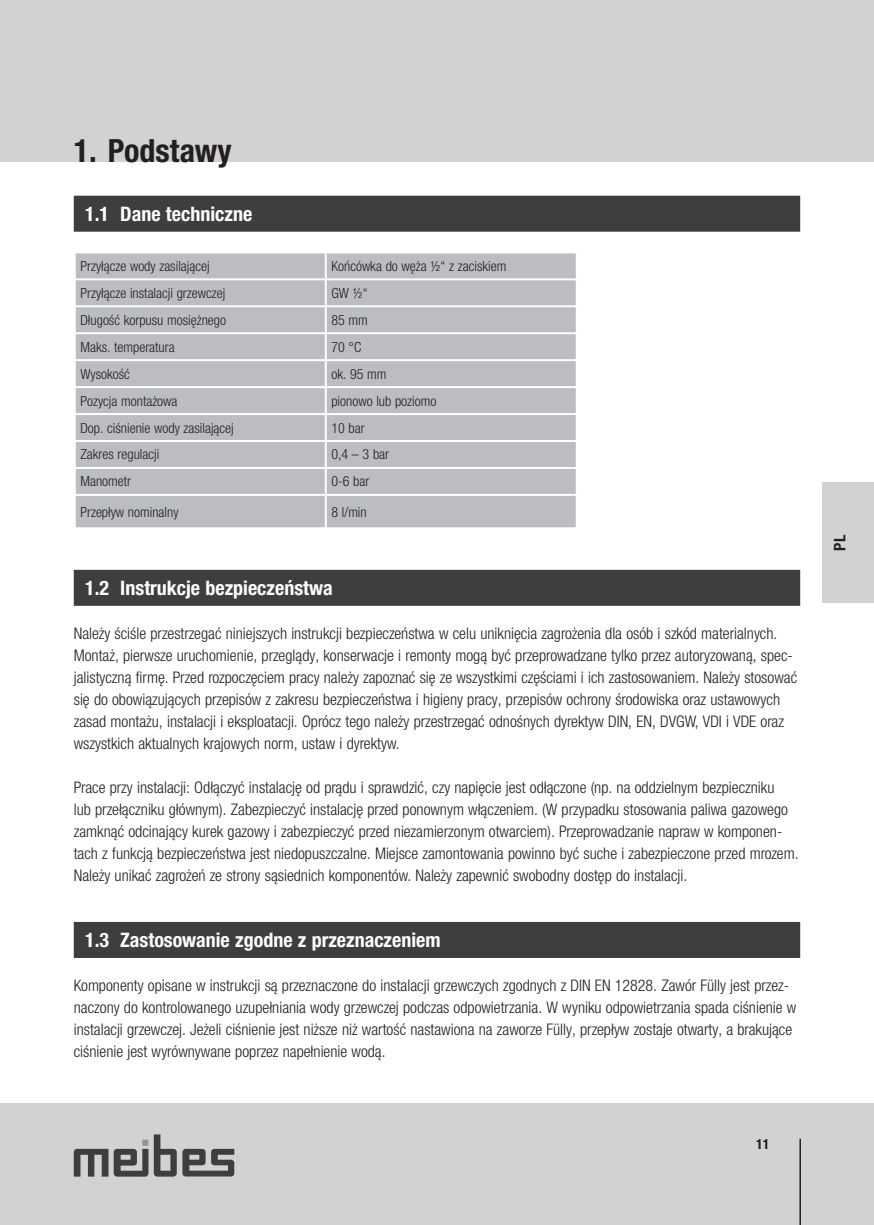
<style>
.page{position:relative;width:874px;height:1225px;background:#fff}
.page>*{position:absolute;margin:0;border:0;box-sizing:border-box;transform-origin:0 0}
.t1{font:700 condensed 32px "Helvetica Neue LTW1 G";color:#231f20}
.t2{font:700 condensed 20px "Helvetica Neue LTW1 G";color:#fff}
.t3{font:300 condensed 16px/22px "Helvetica Neue LTW1 G";color:#231f20}
.t4{font:700 condensed 16px "Helvetica Neue LTW1 G";color:#231f20}
.t5{font:300 condensed 14px "Helvetica Neue LTW1 G";color:#231f20}
.t6{font:700 condensed 14px "Helvetica Neue LTW1 G";color:#231f20}
</style>
<div class="page">
<div style="left:17px;top:0;width:856px;height:162px;background:#d1d2d4"></div>
<div style="left:17px;top:1103px;width:856px;height:122px;background:#d1d2d4"></div>
<hr style="left:799px;top:1138px;width:1px;height:87px;background:#231f20">
<svg style="left:74px;top:1148px;width:34px;height:28px"></svg>
<svg style="left:154px;top:1134px;width:80px;height:42px"></svg>
<svg style="left:114px;top:1139px;width:34px;height:37px"></svg>
<div style="left:0;top:0;width:34px;height:162px;background:#d1d2d4"></div>
<div style="left:0;top:1103px;width:34px;height:122px;background:#d1d2d4"></div>
<div style="left:74px;top:196px;width:725px;height:36px;background:#3e3e3f"></div>
<div style="left:74px;top:570px;width:725px;height:36px;background:#3e3e3f"></div>
<div style="left:74px;top:922px;width:725px;height:36px;background:#3e3e3f"></div>
<div style="left:76px;top:253px;width:499px;height:274px;background:#bcbdc0"></div>
<hr style="left:324px;top:253px;width:2px;height:25px;background:#fff">
<hr style="left:74px;top:278px;width:251px;height:2px;background:#fff">
<hr style="left:325px;top:278px;width:252px;height:2px;background:#fff">
<hr style="left:324px;top:280px;width:2px;height:25px;background:#fff">
<hr style="left:74px;top:305px;width:251px;height:2px;background:#fff">
<hr style="left:325px;top:305px;width:252px;height:2px;background:#fff">
<hr style="left:324px;top:307px;width:2px;height:25px;background:#fff">
<hr style="left:74px;top:332px;width:251px;height:2px;background:#fff">
<hr style="left:325px;top:332px;width:252px;height:2px;background:#fff">
<hr style="left:324px;top:334px;width:2px;height:25px;background:#fff">
<hr style="left:74px;top:359px;width:251px;height:2px;background:#fff">
<hr style="left:325px;top:359px;width:252px;height:2px;background:#fff">
<hr style="left:324px;top:361px;width:2px;height:25px;background:#fff">
<hr style="left:74px;top:386px;width:251px;height:2px;background:#fff">
<hr style="left:325px;top:386px;width:252px;height:2px;background:#fff">
<hr style="left:324px;top:388px;width:2px;height:25px;background:#fff">
<hr style="left:74px;top:413px;width:251px;height:2px;background:#fff">
<hr style="left:325px;top:413px;width:252px;height:2px;background:#fff">
<hr style="left:324px;top:415px;width:2px;height:25px;background:#fff">
<hr style="left:74px;top:440px;width:251px;height:2px;background:#fff">
<hr style="left:325px;top:440px;width:252px;height:2px;background:#fff">
<hr style="left:324px;top:442px;width:2px;height:25px;background:#fff">
<hr style="left:74px;top:467px;width:251px;height:2px;background:#fff">
<hr style="left:325px;top:467px;width:252px;height:2px;background:#fff">
<hr style="left:324px;top:469px;width:2px;height:25px;background:#fff">
<hr style="left:74px;top:494px;width:251px;height:2px;background:#fff">
<hr style="left:325px;top:494px;width:252px;height:2px;background:#fff">
<hr style="left:324px;top:496px;width:2px;height:31px;background:#fff">
<div style="left:822px;top:483px;width:51px;height:120px;background:#d1d2d4"></div>
<h1 class="t1" style="left:74px;top:131px;width:159px">1. Podstawy</h1>
<p class="t2" style="left:85px;top:201px;width:169px">1.1 Dane techniczne</p>
<p class="t5" style="left:80px;top:258px;width:131px">Przyłącze wody zasilającej</p>
<p class="t5" style="left:331px;top:258px;width:176px">Końcówka do węża ½“ z zaciskiem</p>
<p class="t5" style="left:80px;top:285px;width:146px">Przyłącze instalacji grzewczej</p>
<p class="t5" style="left:331px;top:285px;width:38px">GW ½“</p>
<p class="t5" style="left:80px;top:312px;width:147px">Długość korpusu mosiężnego</p>
<p class="t5" style="left:331px;top:312px;width:38px">85 mm</p>
<p class="t5" style="left:80px;top:338px;width:96px">Maks. temperatura</p>
<p class="t5" style="left:331px;top:338px;width:32px">70 °C</p>
<p class="t5" style="left:80px;top:365px;width:51px">Wysokość</p>
<p class="t5" style="left:331px;top:365px;width:57px">ok. 95 mm</p>
<p class="t5" style="left:80px;top:392px;width:98px">Pozycja montażowa</p>
<p class="t5" style="left:331px;top:392px;width:106px">pionowo lub poziomo</p>
<p class="t5" style="left:80px;top:419px;width:155px">Dop. ciśnienie wody zasilającej</p>
<p class="t5" style="left:331px;top:419px;width:35px">10 bar</p>
<p class="t5" style="left:80px;top:446px;width:80px">Zakres regulacji</p>
<p class="t5" style="left:331px;top:446px;width:59px">0,4 – 3 bar</p>
<p class="t5" style="left:80px;top:473px;width:52px">Manometr</p>
<p class="t5" style="left:331px;top:473px;width:39px">0-6 bar</p>
<p class="t5" style="left:80px;top:503px;width:99px">Przepływ nominalny</p>
<p class="t5" style="left:331px;top:503px;width:37px">8 l/min</p>
<p class="t2" style="left:85px;top:575px;width:249px">1.2 Instrukcje bezpieczeństwa</p>
<p class="t3" style="left:74px;top:622px;width:724px">Należy ściśle przestrzegać niniejszych instrukcji bezpieczeństwa w celu uniknięcia zagrożenia dla osób i szkód materialnych.<br>Montaż, pierwsze uruchomienie, przeglądy, konserwacje i remonty mogą być przeprowadzane tylko przez autoryzowaną, spec&shy;jalistyczną firmę. Przed rozpoczęciem pracy należy zapoznać się ze wszystkimi częściami i ich zastosowaniem. Należy stosować się do obowiązujących przepisów z zakresu bezpieczeństwa i higieny pracy, przepisów ochrony środowiska oraz ustawowych zasad montażu, instalacji i eksploatacji. Oprócz tego należy przestrzegać odnośnych dyrektyw DIN, EN, DVGW, VDI i VDE oraz wszystkich aktualnych krajowych norm, ustaw i dyrektyw.</p>
<p class="t3" style="left:74px;top:776px;width:726px">Prace przy instalacji: Odłączyć instalację od prądu i sprawdzić, czy napięcie jest odłączone (np. na oddzielnym bezpieczniku<br>lub przełączniku głównym). Zabezpieczyć instalację przed ponownym włączeniem. (W przypadku stosowania paliwa gazowego zamknąć odcinający kurek gazowy i zabezpieczyć przed niezamierzonym otwarciem). Przeprowadzanie napraw w komponen&shy;tach z funkcją bezpieczeństwa jest niedopuszczalne. Miejsce zamontowania powinno być suche i zabezpieczone przed mrozem.<br>Należy unikać zagrożeń ze strony sąsiednich komponentów. Należy zapewnić swobodny dostęp do instalacji.</p>
<p class="t2" style="left:85px;top:927px;width:357px">1.3 Zastosowanie zgodne z przeznaczeniem</p>
<p class="t3" style="left:74px;top:974px;width:723px">Komponenty opisane w instrukcji są przeznaczone do instalacji grzewczych zgodnych z DIN EN 12828. Zawór Fülly jest przez&shy;naczony do kontrolowanego uzupełniania wody grzewczej podczas odpowietrzania. W wyniku odpowietrzania spada ciśnienie w instalacji grzewczej. Jeżeli ciśnienie jest niższe niż wartość nastawiona na zaworze Fülly, przepływ zostaje otwarty, a brakujące ciśnienie jest wyrównywane poprzez napełnienie wodą.</p>
<p class="t6" style="left:755px;top:1135px;width:15px">11</p>
<p class="t4" style="left:829px;top:550px;width:17px;rotate:-90deg">PL</p>
</div>
